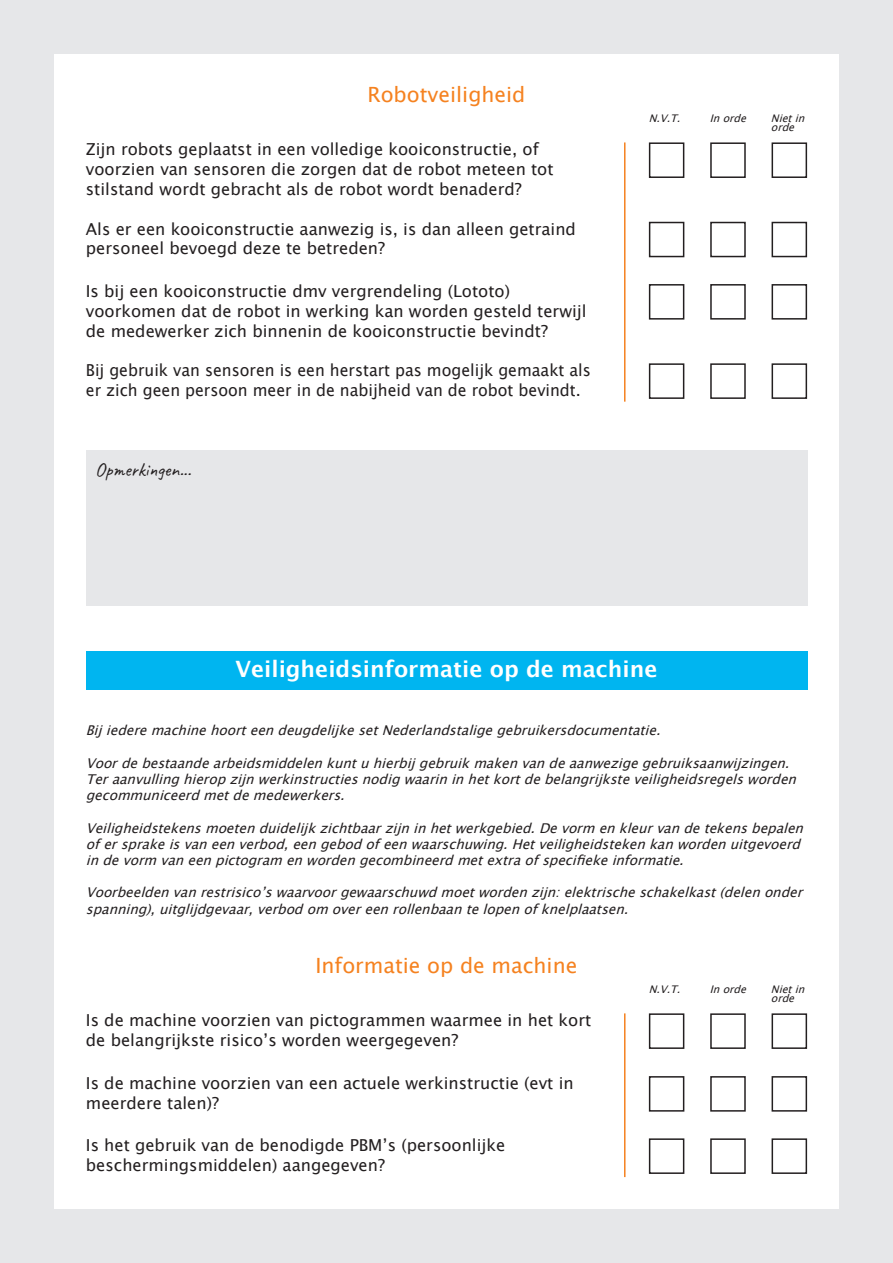
<style>
.page{position:relative;width:893px;height:1263px;background:#e6e7e9}
.page>*{position:absolute;margin:0;border:0;box-sizing:border-box;transform-origin:0 0}
.t1{font:700 22.5px "Lucida Grande";color:#fff}
.t2{font:21px "Lucida Grande";color:#f58220}
.t3{font:19.5px "Caveat";color:#231f20}
.t4{font:16.5px/19.8px "Lucida Grande";color:#231f20}
.t5{font:16.5px/19.8px "Lucida Grande";color:#231f20;scale:.96 1}
.t6{font:italic 13.5px/16.2px "Lucida Grande";color:#231f20}
.t7{font:italic 10.5px/9px "Lucida Grande";color:#231f20}
</style>
<div class="page">
<div style="left:54px;top:54px;width:785px;height:1155px;background:#fff"></div>
<hr style="left:624px;top:142px;width:1px;height:260px;background:#f58220">
<div style="left:649px;top:142px;width:35px;height:36px;border:2px solid #231f20"></div>
<div style="left:710px;top:142px;width:36px;height:36px;border:2px solid #231f20"></div>
<div style="left:772px;top:142px;width:35px;height:36px;border:2px solid #231f20"></div>
<div style="left:649px;top:222px;width:35px;height:35px;border:2px solid #231f20"></div>
<div style="left:710px;top:222px;width:36px;height:35px;border:2px solid #231f20"></div>
<div style="left:772px;top:222px;width:35px;height:35px;border:2px solid #231f20"></div>
<div style="left:649px;top:284px;width:35px;height:36px;border:2px solid #231f20"></div>
<div style="left:710px;top:284px;width:36px;height:36px;border:2px solid #231f20"></div>
<div style="left:772px;top:284px;width:35px;height:36px;border:2px solid #231f20"></div>
<div style="left:649px;top:363px;width:35px;height:36px;border:2px solid #231f20"></div>
<div style="left:710px;top:363px;width:36px;height:36px;border:2px solid #231f20"></div>
<div style="left:772px;top:363px;width:35px;height:36px;border:2px solid #231f20"></div>
<div style="left:86px;top:651px;width:721px;height:39px;background:#00b5f0"></div>
<div style="left:86px;top:450px;width:721px;height:156px;background:#e6e7e9"></div>
<hr style="left:624px;top:1013px;width:1px;height:164px;background:#f58220">
<div style="left:649px;top:1013px;width:35px;height:36px;border:2px solid #231f20"></div>
<div style="left:710px;top:1013px;width:36px;height:36px;border:2px solid #231f20"></div>
<div style="left:772px;top:1013px;width:35px;height:36px;border:2px solid #231f20"></div>
<div style="left:649px;top:1076px;width:35px;height:35px;border:2px solid #231f20"></div>
<div style="left:710px;top:1076px;width:36px;height:35px;border:2px solid #231f20"></div>
<div style="left:772px;top:1076px;width:35px;height:35px;border:2px solid #231f20"></div>
<div style="left:649px;top:1138px;width:35px;height:36px;border:2px solid #231f20"></div>
<div style="left:710px;top:1138px;width:36px;height:36px;border:2px solid #231f20"></div>
<div style="left:772px;top:1138px;width:35px;height:36px;border:2px solid #231f20"></div>
<p class="t2" style="left:367px;top:83px;width:160px">Robotveiligheid</p>
<p class="t4" style="left:86px;top:140px;width:469px">Zijn robots geplaatst in een volledige kooiconstructie, of voorzien van sensoren die zorgen dat de robot meteen tot stilstand wordt gebracht als de robot wordt benaderd?</p>
<p class="t4" style="left:86px;top:219px;width:492px">Als er een kooiconstructie aanwezig is, is dan alleen getraind personeel bevoegd deze te betreden?</p>
<p class="t4" style="left:86px;top:281px;width:502px">Is bij een kooiconstructie dmv vergrendeling (Lototo) voorkomen dat de robot in werking kan worden gesteld terwijl de medewerker zich binnenin de kooiconstructie bevindt?</p>
<p class="t5" style="left:86px;top:361px;width:528px">Bij gebruik van sensoren is een herstart pas mogelijk gemaakt als er zich geen persoon meer in de nabijheid van de robot bevindt.</p>
<p class="t3" style="left:95px;top:457px;width:97px">Opmerkingen...</p>
<p class="t7" style="left:649px;top:114px;width:38px">N.V.T.</p>
<p class="t7" style="left:710px;top:114px;width:43px">Inorde</p>
<p class="t7" style="left:771px;top:114px;width:40px">Nietin orde</p>
<p class="t1" style="left:236px;top:651px;width:423px">Veiligheidsinformatie op de machine</p>
<p class="t6" style="left:86px;top:723px;width:583px">BijiederemachinehoorteendeugdelijkesetNederlandstaligegebruikersdocumentatie.</p>
<p class="t6" style="left:86px;top:755px;width:718px">Voordebestaandearbeidsmiddelenkuntuhierbijgebruikmakenvandeaanwezigegebruiksaanwijzingen.<br>Teraanvullinghieropzijnwerkinstructiesnodigwaarininhetkortdebelangrijksteveiligheidsregelsworden gecommuniceerdmetdemedewerkers.</p>
<p class="t6" style="left:86px;top:820px;width:725px">Veiligheidstekensmoetenduidelijkzichtbaarzijninhetwerkgebied.Devormenkleurvandetekensbepalen ofersprakeisvaneenverbod,eengebodofeenwaarschuwing.Hetveiligheidstekenkanwordenuitgevoerd in de vorm van een pictogram en worden gecombineerd met extra of specifieke informatie.</p>
<p class="t6" style="left:86px;top:885px;width:725px">Voorbeelden van restrisico’s waarvoor gewaarschuwd moet worden zijn: elektrische schakelkast (delen onder spanning),uitglijdgevaar,verbodomovereenrollenbaantelopenofknelplaatsen.</p>
<p class="t2" style="left:316px;top:954px;width:263px">Informatie op de machine</p>
<p class="t4" style="left:86px;top:1011px;width:507px">Is de machine voorzien van pictogrammen waarmee in het kort de belangrijkste risico’s worden weergegeven?</p>
<p class="t4" style="left:86px;top:1073px;width:489px">Is de machine voorzien van een actuele werkinstructie (evt in meerdere talen)?</p>
<p class="t4" style="left:86px;top:1136px;width:421px">Is het gebruik van de benodigde PBM’s (persoonlijke beschermingsmiddelen) aangegeven?</p>
<p class="t7" style="left:649px;top:984px;width:38px">N.V.T.</p>
<p class="t7" style="left:710px;top:984px;width:43px">Inorde</p>
<p class="t7" style="left:771px;top:984px;width:40px">Nietin orde</p>
</div>
